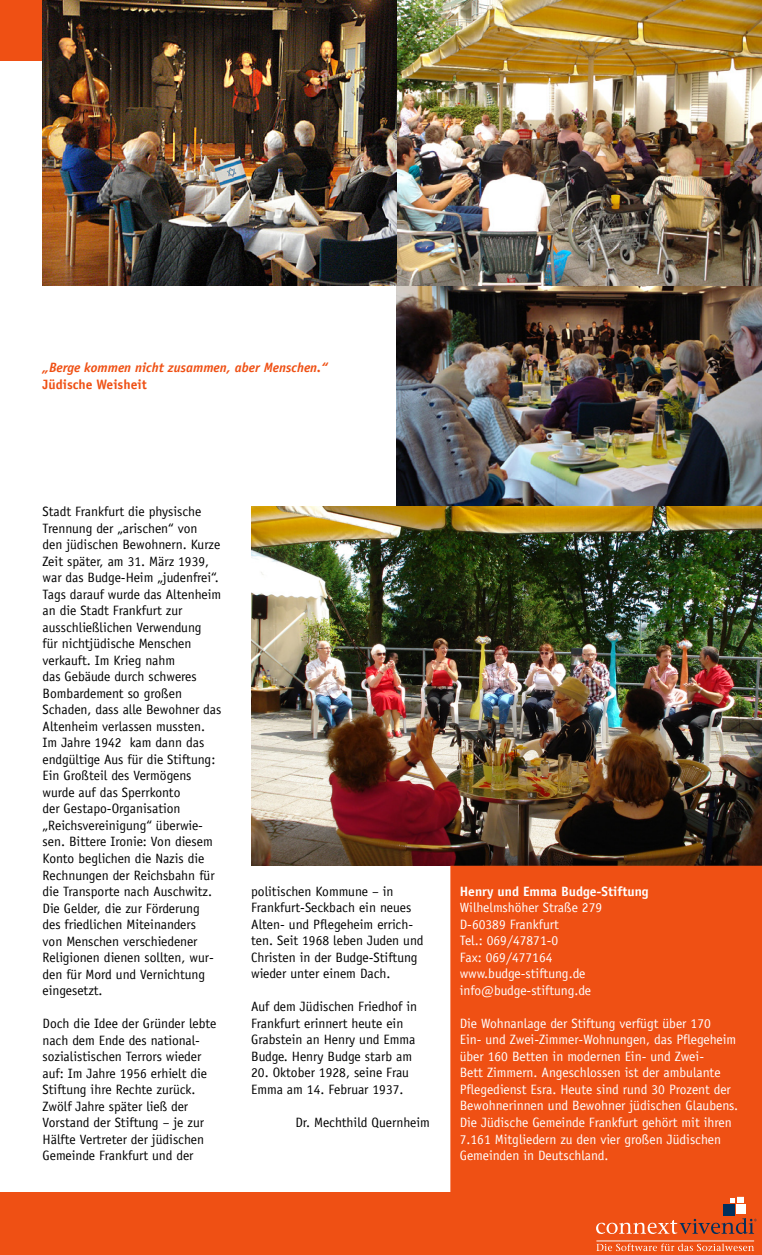
<style>
.page{position:relative;width:762px;height:1255px;background:#fff}
.page>*{position:absolute;margin:0;border:0;box-sizing:border-box;transform-origin:0 0}
.t1{font:13.5px/16.5px "Officina Sans";color:#000}
.t2{font:13.5px/16.5px "Officina Sans";color:#fff}
.t3{font:italic 700 13.5px "Officina Sans";color:#ef5014}
.t4{font:700 13.5px "Officina Sans";color:#fff}
.t5{font:700 13.5px "Officina Sans";color:#ef5014}
</style>
<div class="page">
<div style="left:0;top:0;width:761px;height:60px;background:#ef5014"></div>
<div style="left:0;top:1192px;width:761px;height:62px;background:#ef5014"></div>
<svg style="left:596px;top:1243px;width:157px;height:8px"></svg>
<svg style="left:596px;top:1218px;width:160px;height:16px"></svg>
<div style="left:722px;top:1204px;width:12px;height:12px;background:#00305e"></div>
<svg style="left:730px;top:1198px;width:4px;height:4px"></svg>
<div style="left:736px;top:1196px;width:7px;height:6px;background:#fff"></div>
<div style="left:736px;top:1204px;width:9px;height:9px;background:#fff"></div>
<hr style="left:596px;top:1240px;width:157px;height:1px;background:#fff">
<img style="left:396px;top:285px;width:365px;height:221px">
<img style="left:251px;top:506px;width:510px;height:359px">
<div style="left:450px;top:865px;width:311px;height:327px;background:#ef5014"></div>
<img style="left:396px;top:0;width:365px;height:285px">
<img style="left:43px;top:0;width:353px;height:285px">
<p class="t3" style="left:43px;top:360px;width:286px">„Berge kommen nicht zusammen, aber Menschen.“</p>
<p class="t5" style="left:43px;top:376px;width:105px">Jüdische Weisheit</p>
<p class="t1" style="left:43px;top:503px;width:180px">Stadt Frankfurt die physische<br>Trennung der „arischen“ von<br>den jüdischen Bewohnern. Kurze<br>Zeit später, am 31. März 1939, war das Budge-Heim „judenfrei“.<br>Tags darauf wurde das Altenheim an die Stadt Frankfurt zur ausschließlichen Verwendung<br>für nichtjüdische Menschen verkauft. Im Krieg nahm<br>das Gebäude durch schweres<br>Bombardement so großen<br>Schaden, dass alle Bewohner das<br>Altenheim verlassen mussten.<br>Im Jahre 1942 kam dann das endgültige Aus für die Stiftung:<br>Ein Großteil des Vermögens wurde auf das Sperrkonto<br>der Gestapo-Organisation „Reichsvereinigung“ überwie&shy;sen. Bittere Ironie: Von diesem<br>Konto beglichen die Nazis die<br>Rechnungen der Reichsbahn für die Transporte nach Auschwitz.<br>Die Gelder, die zur Förderung<br>des friedlichen Miteinanders<br>von Menschen verschiedener<br>Religionen dienen sollten, wur&shy;den für Mord und Vernichtung eingesetzt.</p>
<p class="t1" style="left:43px;top:1015px;width:175px">Doch die Idee der Gründer lebte nach dem Ende des national&shy;sozialistischen Terrors wieder auf: Im Jahre 1956 erhielt die<br>Stiftung ihre Rechte zurück.<br>Zwölf Jahre später ließ der<br>Vorstand der Stiftung – je zur<br>Hälfte Vertreter der jüdischen<br>Gemeinde Frankfurt und der</p>
<p class="t1" style="left:251px;top:882px;width:174px">politischen Kommune – in<br>Frankfurt-Seckbach ein neues<br>Alten- und Pflegeheim errich&shy;ten. Seit 1968 leben Juden und<br>Christen in der Budge-Stiftung wieder unter einem Dach.</p>
<p class="t1" style="left:251px;top:998px;width:167px">Auf dem Jüdischen Friedhof in<br>Frankfurt erinnert heute ein<br>Grabstein an Henry und Emma<br>Budge. Henry Budge starb am</p>
<p class="t1" style="left:251px;top:1064px;width:159px">20. Oktober 1928, seine Frau<br>Emma am 14. Februar 1937.</p>
<p class="t1" style="left:295px;top:1113px;width:136px">Dr. Mechthild Quernheim</p>
<p class="t4" style="left:459px;top:882px;width:190px">Henry und Emma Budge-Stiftung</p>
<p class="t2" style="left:459px;top:899px;width:144px">Wilhelmshöher Straße 279<br>D-60389 Frankfurt<br>Tel.: 069/47871-0<br>Fax: 069/477164 www.budge-stiftung.de info@budge-stiftung.de</p>
<p class="t2" style="left:459px;top:1015px;width:280px">Die Wohnanlage der Stiftung verfügt über 170<br>Ein- und Zwei-Zimmer-Wohnungen, das Pflegeheim über 160 Betten in modernen Ein- und Zwei-<br>Bett Zimmern. Angeschlossen ist der ambulante Pflegedienst Esra. Heute sind rund 30 Prozent der Bewohnerinnen und Bewohner jüdischen Glaubens.<br>Die Jüdische Gemeinde Frankfurt gehört mit ihren 7.161 Mitgliedern zu den vier großen Jüdischen Gemeinden in Deutschland.</p>
</div>
